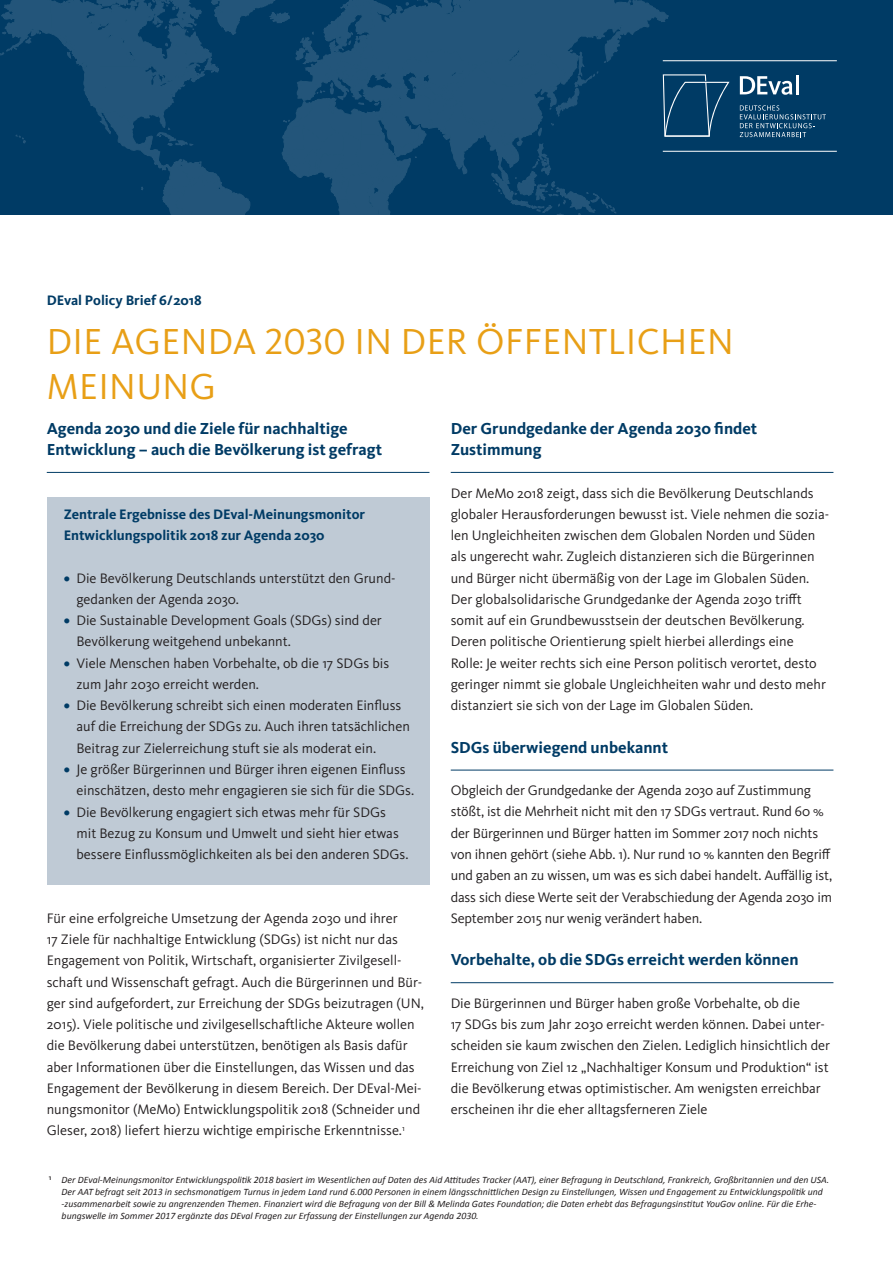
<style>
.page{position:relative;width:893px;height:1263px;background:#fff}
.page>*{position:absolute;margin:0;border:0;box-sizing:border-box;transform-origin:0 0}
.t1{font:37.5px/45px "Kievit OT";letter-spacing:.01em;color:#e89f16}
.t2{font:700 16.5px/21.3px "Kievit OT";color:#003b65}
.t3{font:14.25px/21.3px "Kievit OT";color:#231f20}
.t4{font:700 14.25px/21.3px "Kievit OT";color:#003b65}
.t5{font:italic 9.75px/12px "Calibri";color:#231f20}
.s1{font-weight:700;color:#003b65}
</style>
<div class="page">
<div style="left:0;top:0;width:893px;height:215px;background:#003b65"></div>
<div style="left:47px;top:497px;width:382px;height:388px;background:#bfcad5"></div>
<hr style="left:47px;top:472px;width:382px;height:1px;background:#003b65">
<hr style="left:451px;top:472px;width:382px;height:1px;background:#003b65">
<hr style="left:451px;top:770px;width:382px;height:1px;background:#003b65">
<hr style="left:451px;top:982px;width:382px;height:1px;background:#003b65">
<svg style="left:740px;top:76px;width:52px;height:19px"></svg>
<hr style="left:796px;top:75px;width:3px;height:19px;background:#fff">
<svg style="left:0;top:0;width:730px;height:215px"></svg>
<hr style="left:663px;top:151px;width:174px;height:1px;background:#fff">
<hr style="left:663px;top:60px;width:174px;height:1px;background:#fff">
<svg style="left:740px;top:105px;width:86px;height:32px"></svg>
<p class="t4" style="left:47px;top:289px;width:157px">DEval Policy Brief 6/2018</p>
<h1 class="t1" style="left:47px;top:319px;width:688px">DIE AGENDA 2030 IN DER ÖFFENTLICHEN<br>MEINUNG</h1>
<p class="t2" style="left:47px;top:418px;width:337px">Agenda 2030 und die Ziele für nachhaltige<br>Entwicklung – auch die Bevölkerung ist gefragt</p>
<p class="t2" style="left:451px;top:418px;width:308px">Der Grundgedanke der Agenda 2030 findet<br>Zustimmung</p>
<p class="t3" style="left:451px;top:482px;width:380px">Der MeMo 2018 zeigt, dass sich die Bevölkerung Deutschlands globaler Herausforderungen bewusst ist. Viele nehmen die sozia&shy;len Ungleichheiten zwischen dem Globalen Norden und Süden als ungerecht wahr. Zugleich distanzieren sich die Bürgerinnen und Bürger nicht übermäßig von der Lage im Globalen Süden.<br>Der globalsolidarische Grundgedanke der Agenda 2030 trifft somit auf ein Grundbewusstsein der deutschen Bevölkerung.<br>Deren politische Orientierung spielt hierbei allerdings eine Rolle: Je weiter rechts sich eine Person politisch verortet, desto geringer nimmt sie globale Ungleichheiten wahr und desto mehr distanziert sie sich von der Lage im Globalen Süden.</p>
<p class="t2" style="left:451px;top:736px;width:219px">SDGs überwiegend unbekannt</p>
<p class="t3" style="left:451px;top:780px;width:383px">Obgleich der Grundgedanke der Agenda 2030 auf Zustimmung stößt, ist die Mehrheit nicht mit den 17 SDGs vertraut. Rund 60 % der Bürgerinnen und Bürger hatten im Sommer 2017 noch nichts von ihnen gehört (siehe Abb. 1). Nur rund 10 % kannten den Begriff und gaben an zu wissen, um was es sich dabei handelt. Auffällig ist, dass sich diese Werte seit der Verabschiedung der Agenda 2030 im September 2015 nur wenig verändert haben.</p>
<p class="t2" style="left:451px;top:949px;width:349px">Vorbehalte, ob die SDGs erreicht werden können</p>
<p class="t3" style="left:451px;top:993px;width:381px">Die Bürgerinnen und Bürger haben große Vorbehalte, ob die<br>17 SDGs bis zum Jahr 2030 erreicht werden können. Dabei unter&shy;scheiden sie kaum zwischen den Zielen. Lediglich hinsichtlich der Erreichung von Ziel 12 „Nachhaltiger Konsum und Produktion“ ist die Bevölkerung etwas optimistischer. Am wenigsten erreichbar erscheinen ihr die eher alltagsferneren Ziele</p>
<p class="t4" style="left:64px;top:503px;width:303px">Zentrale Ergebnisse des DEval-Meinungsmonitor<br>Entwicklungspolitik 2018 zur Agenda 2030</p>
<p class="t3" style="left:77px;top:567px;width:320px;text-indent:-13px"><span class="s1">•</span> Die Bevölkerung Deutschlands unterstützt den Grund&shy;gedanken der Agenda 2030.</p>
<p class="t3" style="left:77px;top:610px;width:307px;text-indent:-13px"><span class="s1">•</span> Die Sustainable Development Goals (SDGs) sind der<br>Bevölkerung weitgehend unbekannt.</p>
<p class="t3" style="left:77px;top:652px;width:314px;text-indent:-13px"><span class="s1">•</span> Viele Menschen haben Vorbehalte, ob die 17 SDGs bis zum Jahr 2030 erreicht werden.</p>
<p class="t3" style="left:77px;top:695px;width:335px;text-indent:-13px"><span class="s1">•</span> Die Bevölkerung schreibt sich einen moderaten Einfluss auf die Erreichung der SDGs zu. Auch ihren tatsächlichen<br>Beitrag zur Zielerreichung stuft sie als moderat ein.</p>
<p class="t3" style="left:77px;top:759px;width:339px;text-indent:-13px"><span class="s1">•</span> Je größer Bürgerinnen und Bürger ihren eigenen Einfluss einschätzen, desto mehr engagieren sie sich für die SDGs.</p>
<p class="t3" style="left:77px;top:801px;width:334px;text-indent:-13px"><span class="s1">•</span> Die Bevölkerung engagiert sich etwas mehr für SDGs mit Bezug zu Konsum und Umwelt und sieht hier etwas bessere Einflussmöglichkeiten als bei den anderen SDGs.</p>
<p class="t3" style="left:47px;top:908px;width:379px">Für eine erfolgreiche Umsetzung der Agenda 2030 und ihrer<br>17 Ziele für nachhaltige Entwicklung (SDGs) ist nicht nur das Engagement von Politik, Wirtschaft, organisierter Zivilgesell&shy;schaft und Wissenschaft gefragt. Auch die Bürgerinnen und Bür&shy;ger sind aufgefordert, zur Erreichung der SDGs beizutragen (UN, 2015). Viele politische und zivilgesellschaftliche Akteure wollen die Bevölkerung dabei unterstützen, benötigen als Basis dafür aber Informationen über die Einstellungen, das Wissen und das Engagement der Bevölkerung in diesem Bereich. Der DEval-Mei&shy;nungsmonitor (MeMo) Entwicklungspolitik 2018 (Schneider und Gleser, 2018) liefert hierzu wichtige empirische Erkenntnisse.<sup>1</sup></p>
<p class="t5" style="left:62px;top:1174px;width:769px;text-indent:-13px"><sup>1</sup> Der DEval-Meinungsmonitor Entwicklungspolitik 2018 basiert im Wesentlichen auf Daten des Aid Attitudes Tracker (AAT), einer Befragung in Deutschland, Frankreich, Großbritannien und den USA.<br>Der AAT befragt seit 2013 in sechsmonatigem Turnus in jedem Land rund 6.000 Personen in einem längsschnittlichen Design zu Einstellungen, Wissen und Engagement zu Entwicklungspolitik und -zusammenarbeit sowie zu angrenzenden Themen. Finanziert wird die Befragung von der Bill &amp; Melinda Gates Foundation; die Daten erhebt das Befragungsinstitut YouGov online. Für die Erhe&shy;bungswelle im Sommer 2017 ergänzte das DEval Fragen zur Erfassung der Einstellungen zur Agenda 2030.</p>
</div>
